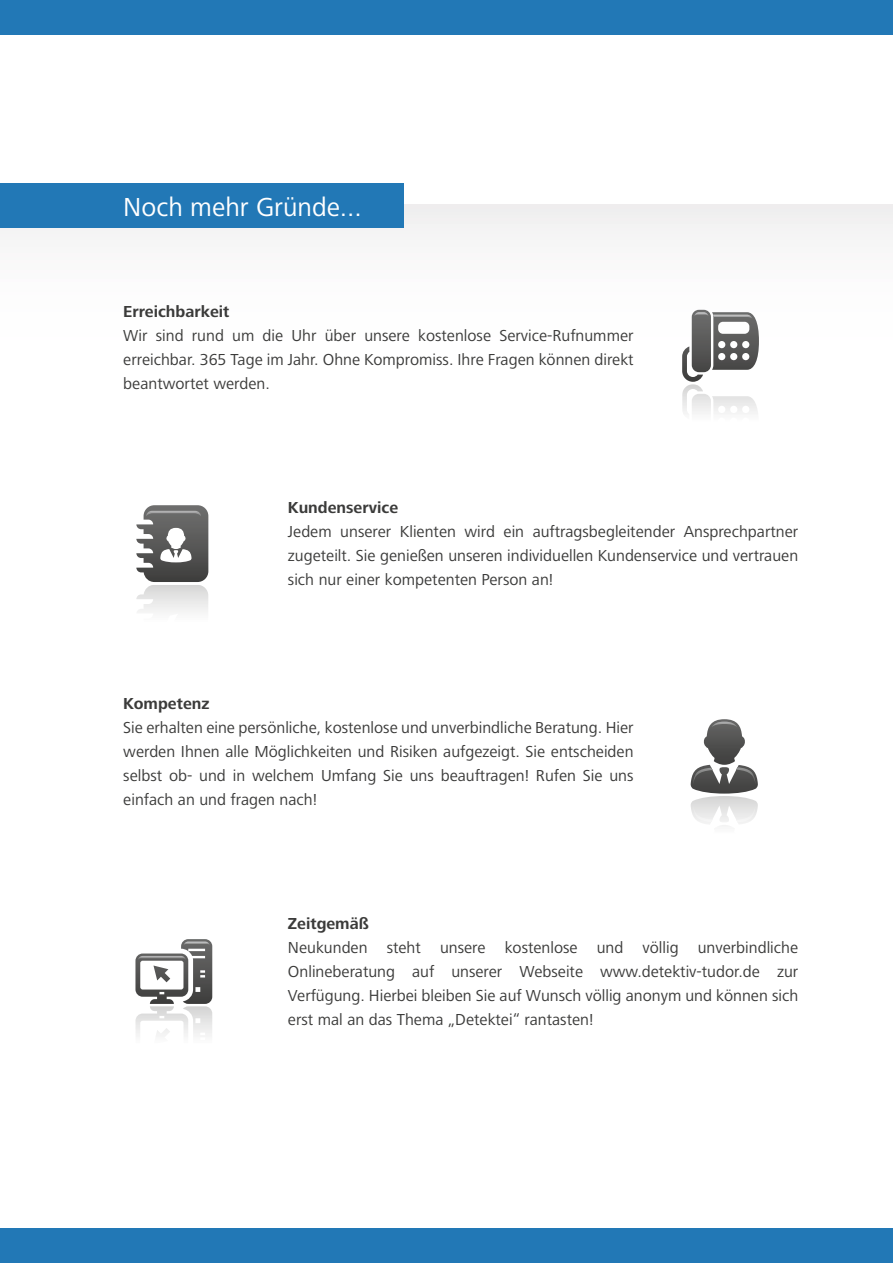
<style>
.page{position:relative;width:893px;height:1263px;background:#fff}
.page>*{position:absolute;margin:0;border:0;box-sizing:border-box;transform-origin:0 0}
.t1{font:27px "Frutiger Next LT";color:#fff}
.t2{font:16.5px/24px "Frutiger Next LT";color:#3b3b3a;text-align:justify}
.t3{font:700 16.5px "Frutiger Next LT";color:#3b3b3a}
</style>
<div class="page">
<div style="left:0;top:0;width:893px;height:34px;background:#2278b6"></div>
<div style="left:0;top:1229px;width:893px;height:34px;background:#2278b6"></div>
<svg style="left:887px;top:204px;width:6px;height:33px"></svg>
<div style="left:0;top:183px;width:404px;height:44px;background:#2278b6"></div>
<svg style="left:682px;top:310px;width:77px;height:104px"></svg>
<svg style="left:690px;top:719px;width:68px;height:107px"></svg>
<svg style="left:136px;top:505px;width:72px;height:107px"></svg>
<svg style="left:135px;top:939px;width:77px;height:97px"></svg>
<hr style="left:892px;top:681px;width:1px;height:45px;background:#2278b6">
<p class="t1" style="left:123px;top:192px;width:240px">Noch mehr Gründe...</p>
<p class="t3" style="left:123px;top:302px;width:108px">Erreichbarkeit</p>
<p class="t2" style="left:123px;top:323px;width:512px">Wir sind rund um die Uhr über unsere kostenlose Service-Rufnummer erreichbar. 365 Tage im Jahr. Ohne Kompromiss. Ihre Fragen können direkt beantwortet werden.</p>
<p class="t3" style="left:288px;top:498px;width:112px">Kundenservice</p>
<p class="t2" style="left:288px;top:520px;width:512px">Jedem unserer Klienten wird ein auftragsbegleitender Ansprechpartner zugeteilt. Sie genießen unseren individuellen Kundenservice und vertrauen sich nur einer kompetenten Person an!</p>
<p class="t3" style="left:123px;top:694px;width:88px">Kompetenz</p>
<p class="t2" style="left:123px;top:716px;width:512px">Sie erhalten eine persönliche, kostenlose und unverbindliche Beratung. Hier werden Ihnen alle Möglichkeiten und Risiken aufgezeigt. Sie entscheiden selbst ob- und in welchem Umfang Sie uns beauftragen! Rufen Sie uns einfach an und fragen nach!</p>
<p class="t3" style="left:288px;top:914px;width:82px">Zeitgemäß</p>
<p class="t2" style="left:288px;top:936px;width:512px">Neukunden steht unsere kostenlose und völlig unverbindliche Onlineberatung auf unserer Webseite www.detektiv-tudor.de zur Verfügung. Hierbei bleiben Sie auf Wunsch völlig anonym und können sich erst mal an das Thema „Detektei“ rantasten!</p>
</div>
